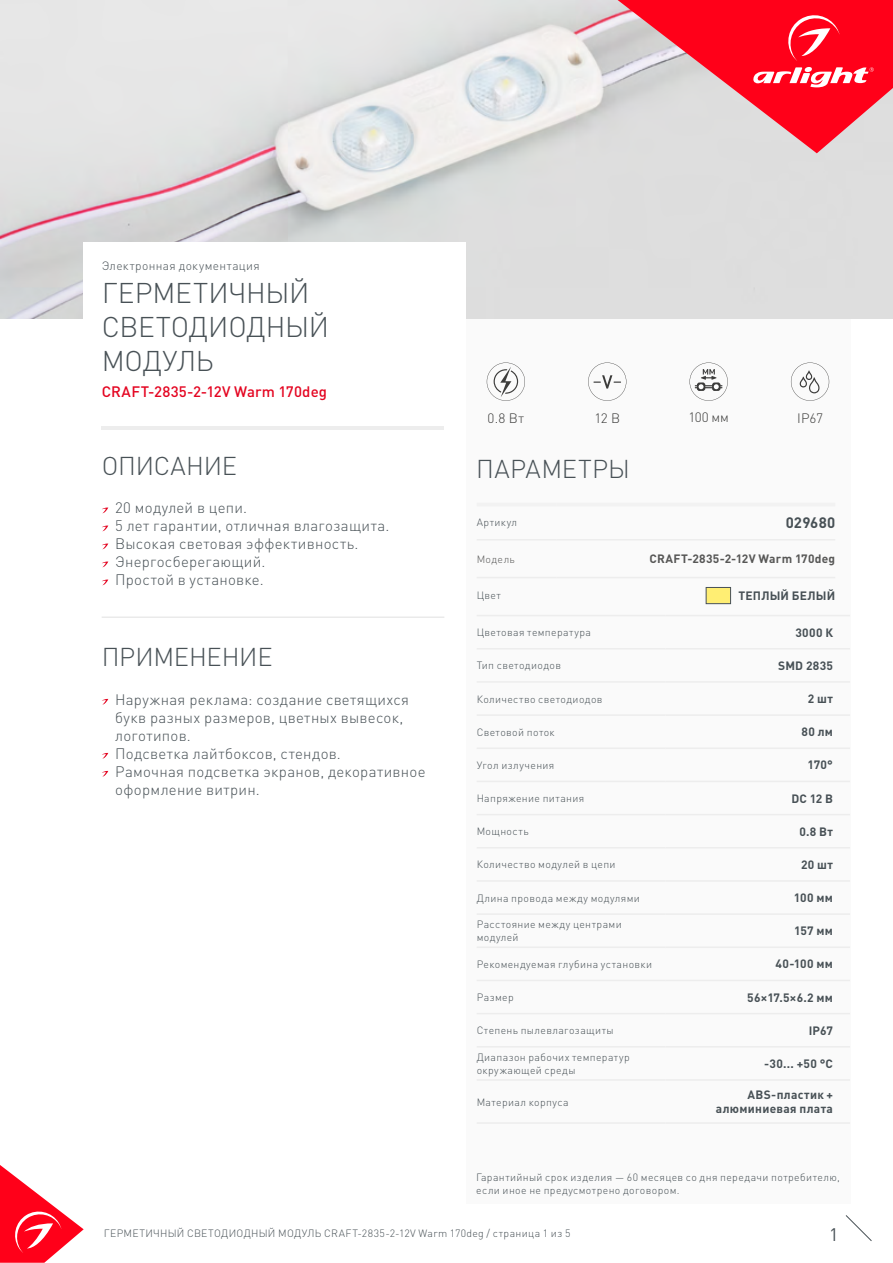
<style>
.page{position:relative;width:893px;height:1263px;background:#fff}
.page>*{position:absolute;margin:0;border:0;box-sizing:border-box;transform-origin:0 0}
.t1{font:300 28.2px/33.9px "DIN Pro";letter-spacing:-.01em;color:#485156}
.t2{font:300 25.5px "DIN Pro";letter-spacing:-.005em;color:#485156}
.t3{font:300 25.5px "DIN Pro";letter-spacing:.015em;color:#485156}
.t4{font:18px "DIN Pro";color:#485156}
.t5{font:300 15px/18px "DIN Pro";letter-spacing:.02em;color:#485156}
.t6{font:500 15px "DIN Pro";letter-spacing:.015em;color:#e40521}
.t7{font:700 15px "DIN Pro";letter-spacing:.015em;color:#485156}
.t8{font:300 13.5px "DIN Pro";color:#3c3c3b}
.t9{font:700 12px/14.4px "DIN Pro";letter-spacing:.025em;color:#485156;text-align:right}
.t10{font:700 12px "DIN Pro";letter-spacing:.025em;color:#575756}
.t11{font:300 12px "DIN Pro";letter-spacing:.03em;color:#485156}
.t12{font:300 10.5px/12.6px "DIN Pro";letter-spacing:.035em;color:#485156}
.t13{font:300 10.5px "DIN Pro";letter-spacing:.035em;color:#575756}
</style>
<div class="page">
<svg style="left:0;top:1165px;width:84px;height:98px"></svg>
<svg style="left:845px;top:1215px;width:27px;height:26px"></svg>
<img style="left:0;top:0;width:893px;height:319px">
<div style="left:466px;top:319px;width:384px;height:884px;background:#fafafa"></div>
<svg style="left:618px;top:0;width:275px;height:153px;background:#ef6472"></svg>
<hr style="left:102px;top:426px;width:342px;height:3px;background:#ededed">
<svg style="left:102px;top:507px;width:6px;height:6px"></svg>
<svg style="left:102px;top:525px;width:6px;height:6px"></svg>
<svg style="left:102px;top:543px;width:6px;height:6px"></svg>
<svg style="left:102px;top:561px;width:6px;height:6px"></svg>
<svg style="left:102px;top:579px;width:6px;height:6px"></svg>
<svg style="left:102px;top:699px;width:6px;height:6px"></svg>
<svg style="left:102px;top:753px;width:6px;height:6px"></svg>
<svg style="left:102px;top:771px;width:6px;height:6px"></svg>
<hr style="left:102px;top:617px;width:342px;height:1px;background:#e3e3e3">
<div style="left:84px;top:242px;width:382px;height:113px;background:#fff"></div>
<svg style="left:791px;top:362px;width:38px;height:39px"></svg>
<svg style="left:487px;top:362px;width:38px;height:39px"></svg>
<svg style="left:588px;top:362px;width:38px;height:39px"></svg>
<svg style="left:689px;top:362px;width:39px;height:39px"></svg>
<hr style="left:477px;top:503px;width:79px;height:3px;background:#f2f2f2">
<hr style="left:556px;top:503px;width:279px;height:3px;background:#f2f2f2">
<hr style="left:477px;top:539px;width:79px;height:1px;background:#ededed">
<hr style="left:556px;top:539px;width:279px;height:1px;background:#ededed">
<hr style="left:477px;top:577px;width:79px;height:1px;background:#ededed">
<hr style="left:556px;top:577px;width:279px;height:1px;background:#ededed">
<hr style="left:477px;top:714px;width:188px;height:2px;background:#ededed">
<hr style="left:665px;top:714px;width:185px;height:2px;background:#ededed">
<hr style="left:477px;top:747px;width:188px;height:2px;background:#ededed">
<hr style="left:665px;top:747px;width:185px;height:2px;background:#ededed">
<hr style="left:477px;top:781px;width:188px;height:1px;background:#ededed">
<hr style="left:665px;top:781px;width:185px;height:1px;background:#ededed">
<hr style="left:477px;top:814px;width:188px;height:1px;background:#ededed">
<hr style="left:665px;top:814px;width:185px;height:1px;background:#ededed">
<hr style="left:477px;top:847px;width:188px;height:1px;background:#ededed">
<hr style="left:665px;top:847px;width:185px;height:1px;background:#ededed">
<hr style="left:477px;top:880px;width:188px;height:2px;background:#ededed">
<hr style="left:665px;top:880px;width:185px;height:2px;background:#ededed">
<hr style="left:477px;top:913px;width:188px;height:2px;background:#ededed">
<hr style="left:665px;top:913px;width:185px;height:2px;background:#ededed">
<hr style="left:477px;top:946px;width:188px;height:2px;background:#ededed">
<hr style="left:665px;top:946px;width:185px;height:2px;background:#ededed">
<hr style="left:477px;top:615px;width:188px;height:1px;background:#ededed">
<hr style="left:477px;top:648px;width:188px;height:1px;background:#ededed">
<hr style="left:665px;top:615px;width:185px;height:1px;background:#ededed">
<hr style="left:665px;top:648px;width:185px;height:1px;background:#ededed">
<hr style="left:477px;top:681px;width:188px;height:2px;background:#ededed">
<hr style="left:665px;top:681px;width:185px;height:2px;background:#ededed">
<hr style="left:477px;top:980px;width:188px;height:1px;background:#ededed">
<hr style="left:665px;top:980px;width:185px;height:1px;background:#ededed">
<hr style="left:477px;top:1013px;width:188px;height:1px;background:#ededed">
<hr style="left:477px;top:1046px;width:188px;height:1px;background:#ededed">
<hr style="left:477px;top:1079px;width:188px;height:2px;background:#ededed">
<hr style="left:477px;top:1122px;width:188px;height:2px;background:#ededed">
<hr style="left:665px;top:1013px;width:185px;height:1px;background:#ededed">
<hr style="left:665px;top:1046px;width:185px;height:1px;background:#ededed">
<hr style="left:665px;top:1079px;width:185px;height:2px;background:#ededed">
<hr style="left:665px;top:1122px;width:185px;height:2px;background:#ededed">
<div style="left:706px;top:587px;width:25px;height:17px;background:#ffee73;border:1px solid #485156"></div>
<p class="t11" style="left:102px;top:257px;width:160px">Электронная документация</p>
<h1 class="t1" style="left:102px;top:275px;width:229px">ГЕРМЕТИЧНЫЙ<br>СВЕТОДИОДНЫЙ<br>МОДУЛЬ</h1>
<h3 class="t6" style="left:102px;top:381px;width:227px">CRAFT-2835-2-12V Warm 170deg</h3>
<h2 class="t2" style="left:102px;top:448px;width:137px">ОПИСАНИЕ</h2>
<h3 class="t5" style="left:115px;top:498px;width:276px">20 модулей в цепи.<br>5 лет гарантии, отличная влагозащита.<br>Высокая световая эффективность.<br>Энергосберегающий.<br>Простой в установке.</h3>
<h2 class="t2" style="left:102px;top:639px;width:172px">ПРИМЕНЕНИЕ</h2>
<h3 class="t5" style="left:115px;top:690px;width:312px">Наружная реклама: создание светящихся букв разных размеров, цветных вывесок, логотипов.<br>Подсветка лайтбоксов, стендов.<br>Рамочная подсветка экранов, декоративное оформление витрин.</h3>
<p class="t8" style="left:488px;top:409px;width:38px">0.8 Вт</p>
<p class="t8" style="left:594px;top:409px;width:27px">12 В</p>
<p class="t8" style="left:688px;top:408px;width:42px">100 мм</p>
<p class="t8" style="left:797px;top:409px;width:27px">IP67</p>
<h2 class="t3" style="left:476px;top:451px;width:155px">ПАРАМЕТРЫ</h2>
<p class="t12" style="left:477px;top:516px;width:42px">Артикул</p>
<h3 class="t7" style="left:786px;top:512px;width:51px">029680</h3>
<p class="t13" style="left:477px;top:552px;width:40px">Модель</p>
<p class="t10" style="left:649px;top:551px;width:187px">CRAFT-2835-2-12V Warm 170deg</p>
<p class="t12" style="left:477px;top:589px;width:26px">Цвет</p>
<p class="t9" style="left:738px;top:588px;width:98px">ТЕПЛЫЙ БЕЛЫЙ</p>
<p class="t12" style="left:477px;top:626px;width:116px">Цветовая температура</p>
<p class="t9" style="left:795px;top:625px;width:39px">3000 К</p>
<p class="t12" style="left:477px;top:659px;width:86px">Тип светодиодов</p>
<p class="t9" style="left:778px;top:658px;width:56px">SMD 2835</p>
<p class="t12" style="left:477px;top:692px;width:127px">Количество светодиодов</p>
<p class="t9" style="left:808px;top:691px;width:27px">2 шт</p>
<p class="t12" style="left:477px;top:725px;width:80px">Световой поток</p>
<p class="t9" style="left:802px;top:724px;width:33px">80 лм</p>
<p class="t12" style="left:477px;top:758px;width:79px">Угол излучения</p>
<p class="t9" style="left:807px;top:757px;width:27px">170°</p>
<p class="t12" style="left:477px;top:791px;width:109px">Напряжение питания</p>
<p class="t9" style="left:791px;top:790px;width:43px">DC 12 B</p>
<p class="t12" style="left:477px;top:825px;width:53px">Мощность</p>
<p class="t9" style="left:799px;top:824px;width:35px">0.8 Вт</p>
<p class="t12" style="left:477px;top:858px;width:140px">Количество модулей в цепи</p>
<p class="t9" style="left:801px;top:857px;width:33px">20 шт</p>
<p class="t12" style="left:477px;top:891px;width:165px">Длина провода между модулями</p>
<p class="t9" style="left:794px;top:890px;width:41px">100 мм</p>
<p class="t12" style="left:477px;top:918px;width:146px">Расстояние между центрами модулей</p>
<p class="t9" style="left:794px;top:923px;width:40px">157 мм</p>
<p class="t12" style="left:477px;top:957px;width:177px">Рекомендуемая глубина установки</p>
<p class="t9" style="left:775px;top:956px;width:59px">40-100 мм</p>
<p class="t12" style="left:477px;top:990px;width:39px">Размер</p>
<p class="t9" style="left:747px;top:989px;width:87px">56×17.5×6.2 мм</p>
<p class="t12" style="left:477px;top:1024px;width:139px">Степень пылевлагозащиты</p>
<p class="t9" style="left:809px;top:1023px;width:26px">IP67</p>
<p class="t12" style="left:477px;top:1050px;width:155px">Диапазон рабочих температур окружающей среды</p>
<p class="t9" style="left:764px;top:1056px;width:70px">-30... +50 °C</p>
<p class="t12" style="left:477px;top:1095px;width:93px">Материал корпуса</p>
<p class="t9" style="left:716px;top:1087px;width:119px">ABS-пластик + алюминиевая плата</p>
<p class="t12" style="left:476px;top:1170px;width:365px">Гарантийный срок изделия — 60 месяцев со дня передачи потребителю, если иное не предусмотрено договором.</p>
<p class="t12" style="left:104px;top:1226px;width:468px">ГЕРМЕТИЧНЫЙ СВЕТОДИОДНЫЙ МОДУЛЬ CRAFT-2835-2-12V Warm 170deg / страница 1 из 5</p>
<h3 class="t4" style="left:829px;top:1222px;width:11px">1</h3>
</div>
